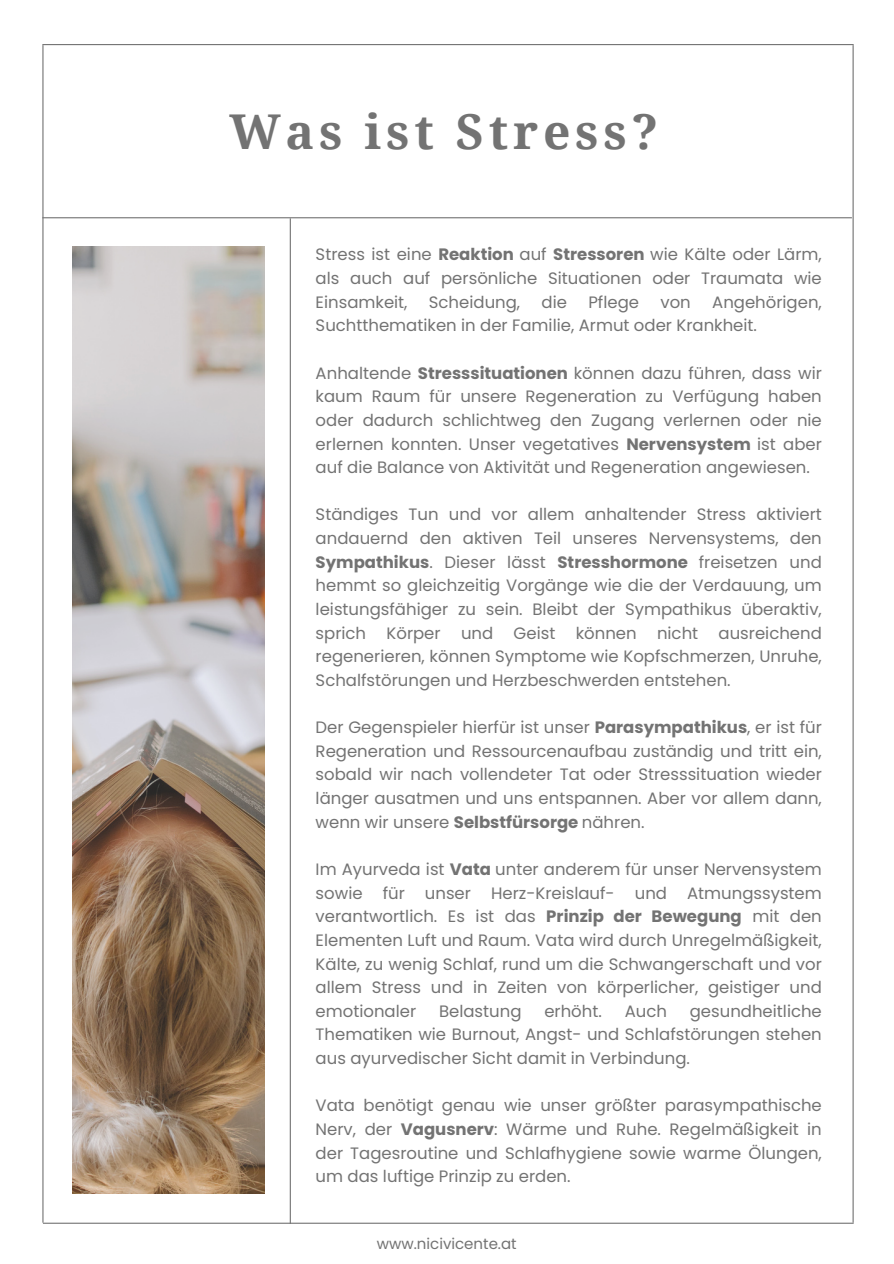
<style>
.page{position:relative;width:894px;height:1264px;background:#fff}
.page>*{position:absolute;margin:0;border:0;box-sizing:border-box;transform-origin:0 0}
.t1{font:700 48px "Noto Serif";letter-spacing:.1em;color:#737373}
.t2{font:16.5px/23.7px "Poppins";color:#737373;text-align:justify}
.t3{font:15px "Poppins";color:#737373}
.s1{font-weight:700}
</style>
<div class="page">
<hr style="left:42px;top:44px;width:811px;height:1px;background:#737373">
<hr style="left:42px;top:45px;width:1px;height:1177px;background:#737373">
<hr style="left:852px;top:45px;width:1px;height:1177px;background:#737373">
<hr style="left:43px;top:1222px;width:810px;height:1px;background:#737373">
<hr style="left:42px;top:217px;width:809px;height:1px;background:#737373">
<hr style="left:290px;top:218px;width:1px;height:1005px;background:#737373">
<img style="left:72px;top:247px;width:193px;height:946px">
<h1 class="t1" style="left:229px;top:97px;width:430px">Was ist Stress?</h1>
<p class="t2" style="left:315px;top:243px;width:507px">Stress ist eine <span class="s1">Reaktion</span> auf <span class="s1">Stressoren</span> wie Kälte oder Lärm, als auch auf persönliche Situationen oder Traumata wie Einsamkeit,</p>
<p class="t2" style="left:429px;top:290px;width:93px">Scheidung,</p>
<p class="t2" style="left:541px;top:290px;width:27px">die</p>
<p class="t2" style="left:588px;top:290px;width:52px">Pflege</p>
<p class="t2" style="left:660px;top:290px;width:32px">von</p>
<p class="t2" style="left:315px;top:290px;width:507px;text-indent:396px">Angehörigen,<br>Suchtthematiken in der Familie, Armut oder Krankheit.</p>
<p class="t2" style="left:315px;top:361px;width:507px">Anhaltende <span class="s1">Stresssituationen</span> können dazu führen, dass wir kaum Raum für unsere Regeneration zu Verfügung haben oder dadurch schlichtweg den Zugang verlernen oder nie erlernen konnten. Unser vegetatives <span class="s1">Nervensystem</span> ist aber auf die Balance von Aktivität und Regeneration angewiesen.</p>
<p class="t2" style="left:315px;top:503px;width:507px">Ständiges Tun und vor allem anhaltender Stress aktiviert andauernd den aktiven Teil unseres Nervensystems, den <span class="s1">Sympathikus</span>. Dieser lässt <span class="s1">Stresshormone</span> freisetzen und hemmt so gleichzeitig Vorgänge wie die der Verdauung, um leistungsfähiger zu sein. Bleibt der Sympathikus überaktiv, sprich Körper und Geist können nicht ausreichend regenerieren, können Symptome wie Kopfschmerzen, Unruhe, Schalfstörungen und Herzbeschwerden entstehen.</p>
<p class="t2" style="left:315px;top:715px;width:507px">Der Gegenspieler hierfür ist unser <span class="s1">Parasympathikus</span>, er ist für Regeneration und Ressourcenaufbau zuständig und tritt ein, sobald wir nach vollendeter Tat oder Stresssituation wieder länger ausatmen und uns entspannen. Aber vor allem dann, wenn wir unsere <span class="s1">Selbstfürsorge</span> nähren.</p>
<p class="t2" style="left:315px;top:857px;width:507px">Im Ayurveda ist <span class="s1">Vata</span> unter anderem für unser Nervensystem sowie für unser Herz-Kreislauf- und Atmungssystem verantwortlich. Es ist das <span class="s1">Prinzip der Bewegung</span> mit den Elementen Luft und Raum. Vata wird durch Unregelmäßigkeit, Kälte, zu wenig Schlaf, rund um die Schwangerschaft und vor allem Stress und in Zeiten von körperlicher, geistiger und emotionaler</p>
<p class="t2" style="left:315px;top:999px;width:507px;text-indent:374px">gesundheitliche Thematiken wie Burnout, Angst- und Schlafstörungen stehen aus ayurvedischer Sicht damit in Verbindung.</p>
<p class="t2" style="left:315px;top:1093px;width:507px">Vata benötigt genau wie unser größter parasympathische Nerv, der <span class="s1">Vagusnerv</span>: Wärme und Ruhe. Regelmäßigkeit in der Tagesroutine und Schlafhygiene sowie warme Ölungen, um das luftige Prinzip zu erden.</p>
<p class="t2" style="left:439px;top:999px;width:84px">Belastung</p>
<p class="t2" style="left:544px;top:999px;width:59px">erhöht.</p>
<p class="t2" style="left:624px;top:999px;width:44px">Auch</p>
<p class="t3" style="left:377px;top:1233px;width:141px">www.nicivicente.at</p>
</div>
